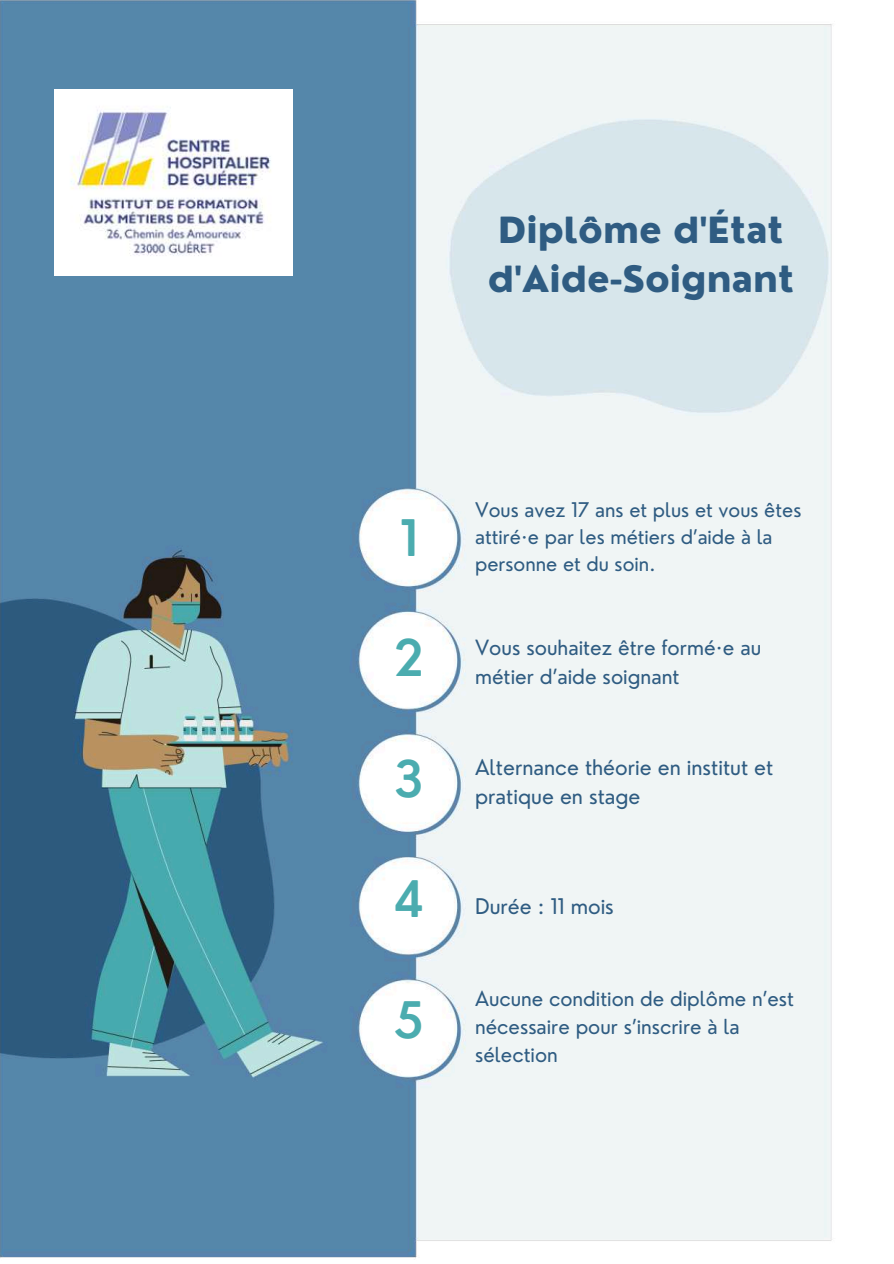
<style>
.page{position:relative;width:894px;height:1264px;background:#fff}
.page>*{position:absolute;margin:0;border:0;box-sizing:border-box;transform-origin:0 0}
.t1{font:600 49.05px "Nourd";color:#4bacaf}
.t2{font:800 35.25px/48.3px "Nourd";color:#2f5c82}
.t3{font:21px/29.2px "Nourd";color:#2f5c82}
.t4{font:20.55px/28.2px "Nourd";color:#2f5c82}
.t5{font:20.25px/28.2px "Nourd";color:#2f5c82}
.t6{font:19.65px/27px "Nourd";color:#2f5c82}
</style>
<div class="page">
<img style="left:0;top:0;width:832px;height:1258px">
<img style="left:55px;top:89px;width:237px;height:186px">
<h2 class="t2" style="left:487px;top:206px;width:308px">Diplôme d'État d'Aide-Soignant</h2>
<h1 class="t1" style="left:399px;top:507px;width:20px">1</h1>
<h1 class="t1" style="left:394px;top:627px;width:32px">2</h1>
<h1 class="t1" style="left:394px;top:747px;width:32px">3</h1>
<h1 class="t1" style="left:393px;top:868px;width:33px">4</h1>
<h1 class="t1" style="left:393px;top:988px;width:32px">5</h1>
<p class="t6" style="left:475px;top:496px;width:328px">Vous avez 17 ans et plus et vous êtes attiré·e par les métiers d’aide à la personne et du soin.</p>
<p class="t4" style="left:475px;top:633px;width:287px">Vous souhaitez être formé·e au métier d’aide soignant</p>
<p class="t3" style="left:475px;top:752px;width:300px">Alternance théorie en institut et pratique en stage</p>
<p class="t3" style="left:475px;top:891px;width:140px">Durée : 11 mois</p>
<p class="t5" style="left:475px;top:984px;width:320px">Aucune condition de diplôme n’est nécessaire pour s’inscrire à la sélection</p>
</div>
